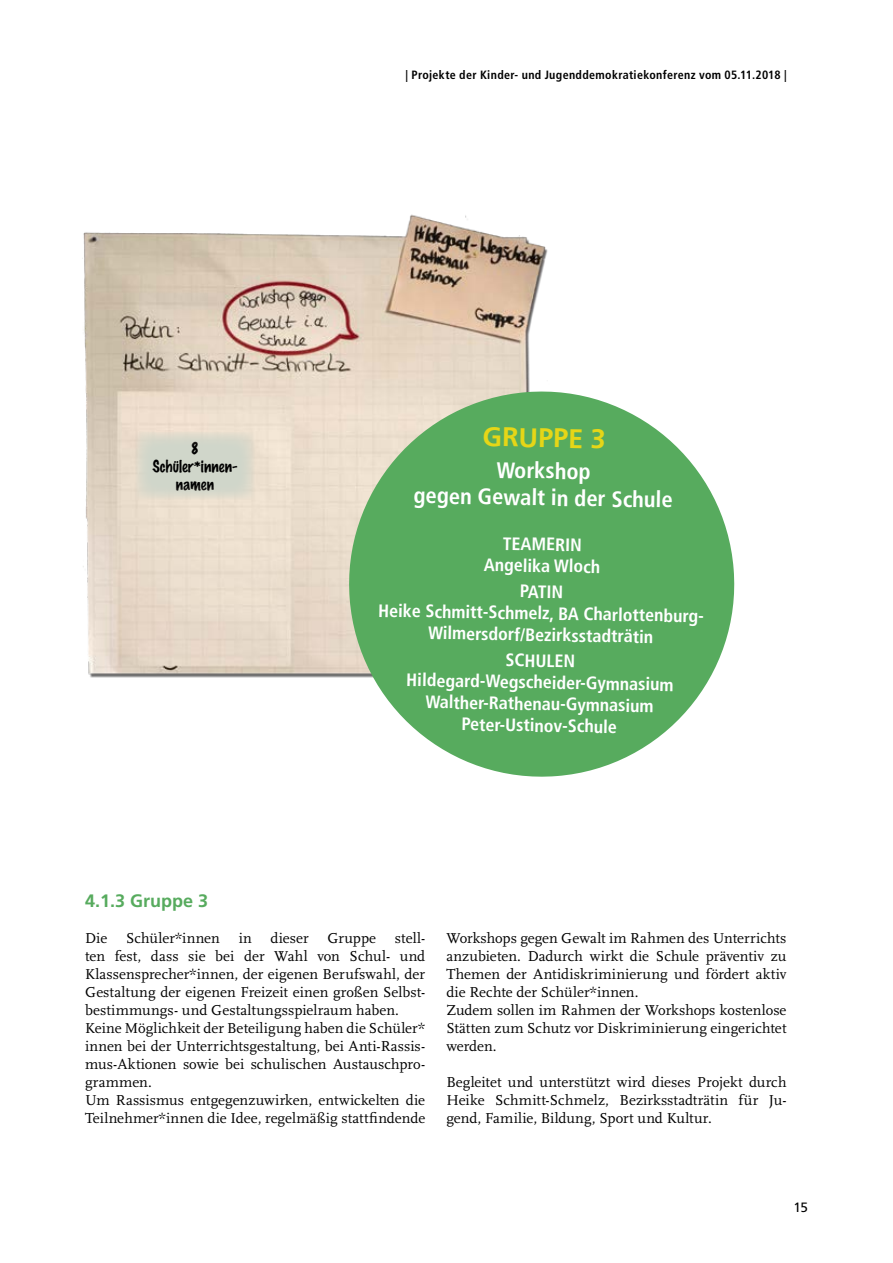
<style>
.page{position:relative;width:893px;height:1263px;background:#fff}
.page>*{position:absolute;margin:0;border:0;box-sizing:border-box;transform-origin:0 0}
.t1{font:700 27px "Frutiger";color:#e6d617}
.t2{font:700 condensed 22.5px/27px "Frutiger";color:#fff;text-align:center}
.t3{font:700 condensed 18px/21.6px "Frutiger";color:#fff;text-align:center}
.t4{font:700 18px "Frutiger";color:#57ab5e}
.t5{font:15px/18px "Scala Pro";letter-spacing:.005em;color:#000}
.t6{font:100 15px/18px "Marker Felt";letter-spacing:.01em;color:#000;text-align:center}
.t7{font:13.5px "Frutiger";color:#000}
.t8{font:700 condensed 12px "Frutiger";letter-spacing:.025em;color:#000}
</style>
<div class="page">
<img style="left:82px;top:214px;width:466px;height:464px">
<svg style="left:341px;top:384px;width:394px;height:393px;fill:#57ab5e"></svg>
<svg style="left:136px;top:432px;width:119px;height:68px;background:#d6d7ca"></svg>
<p class="t8" style="left:405px;top:67px;width:383px">| Projekte der Kinder- und Jugenddemokratiekonferenz vom 05.11.2018 |</p>
<p class="t6" style="left:152px;top:439px;width:87px">8<br>Schüler*innen&shy;namen</p>
<h1 class="t1" style="left:483px;top:421px;width:124px;rotate:1deg">GRUPPE 3</h1>
<h2 class="t2" style="left:414px;top:455px;width:261px;rotate:1deg">Workshop<br>gegen Gewalt in der Schule</h2>
<p class="t3" style="left:484px;top:532px;width:118px;rotate:1deg">TEAMERIN<br>Angelika Wloch</p>
<p class="t3" style="left:379px;top:578px;width:331px;rotate:1deg">PATIN<br>Heike Schmitt-Schmelz, BA Charlottenburg-<br>Wilmersdorf/Bezirksstadträtin</p>
<p class="t3" style="left:407px;top:647px;width:269px;rotate:1deg">SCHULEN<br>Hildegard-Wegscheider-Gymnasium<br>Walther-Rathenau-Gymnasium<br>Peter-Ustinov-Schule</p>
<p class="t4" style="left:85px;top:890px;width:125px">4.1.3 Gruppe 3</p>
<p class="t5" style="left:85px;top:929px;width:342px">Die Schüler*innen in dieser Gruppe stell&shy;ten fest, dass sie bei der Wahl von Schul- und Klassensprecher*innen, der eigenen Berufswahl, der Gestaltung der eigenen Freizeit einen großen Selbst&shy;bestimmungs- und Gestaltungsspielraum haben.<br>Keine Möglichkeit der Beteiligung haben die Schüler* innen bei der Unterrichtsgestaltung, bei Anti-Rassis&shy;mus-Aktionen sowie bei schulischen Austauschpro&shy;grammen.<br>Um Rassismus entgegenzuwirken, entwickelten die Teilnehmer*innen die Idee, regelmäßig stattfindende</p>
<p class="t5" style="left:446px;top:929px;width:342px">Workshops gegen Gewalt im Rahmen des Unterrichts anzubieten. Dadurch wirkt die Schule präventiv zu Themen der Antidiskriminierung und fördert aktiv die Rechte der Schüler*innen.<br>Zudem sollen im Rahmen der Workshops kostenlose Stätten zum Schutz vor Diskriminierung eingerichtet werden.</p>
<p class="t5" style="left:446px;top:1073px;width:342px;text-align:justify">Begleitet und unterstützt wird dieses Projekt durch Heike Schmitt-Schmelz, Bezirksstadträtin für Ju&shy;gend, Familie, Bildung, Sport und Kultur.</p>
<p class="t7" style="left:793px;top:1199px;width:16px">15</p>
</div>
